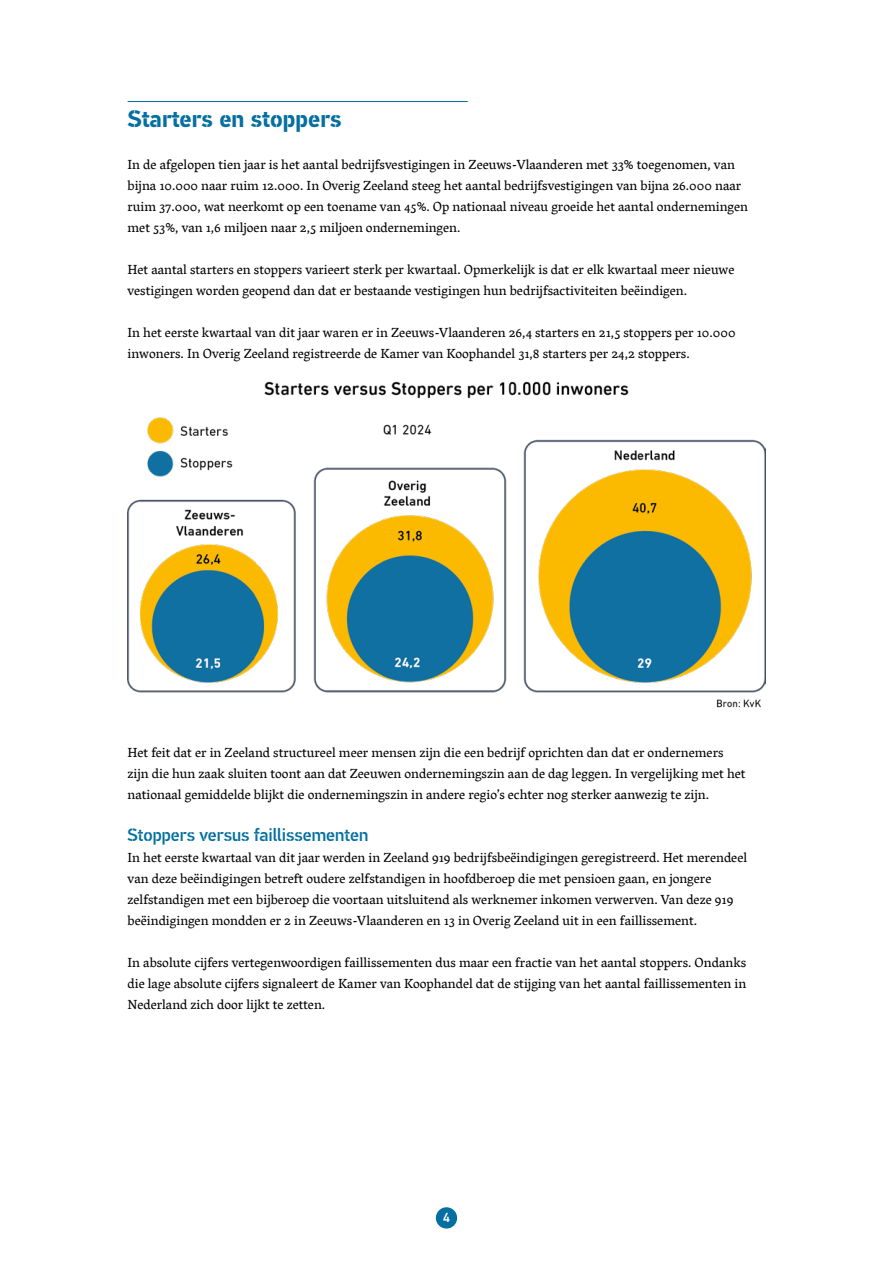
<style>
.page{position:relative;width:893px;height:1263px;background:#fff}
.page>*{position:absolute;margin:0;border:0;box-sizing:border-box;transform-origin:0 0}
.t1{font:700 24px "PF Din Stencil";color:#046fa0}
.t2{font:500 18px "PF Din Stencil";color:#046fa0}
.broodtekst{font:13.5px/21px "Vesper Pro";color:#000}
.t3{font:500 13.5px "DIN Next LT Pro";color:#fff}
</style>
<div class="page">
<div style="left:436px;top:1207px;width:21px;height:21px;background:#046fa0;border-radius:50%"></div>
<hr style="left:128px;top:101px;width:340px;height:1px;background:#046fa0">
<img style="left:128px;top:381px;width:637px;height:327px">
<h1 class="t1" style="left:128px;top:105px;width:216px">Starters en stoppers</h1>
<p class="broodtekst" style="left:128px;top:154px;width:622px">In de afgelopen tien jaar is het aantal bedrijfsvestigingen in Zeeuws-Vlaanderen met 33% toegenomen, van bijna 10.000 naar ruim 12.000. In Overig Zeeland steeg het aantal bedrijfsvestigingen van bijna 26.000 naar ruim 37.000, wat neerkomt op een toename van 45%. Op nationaal niveau groeide het aantal ondernemingen met 53%, van 1,6 miljoen naar 2,5 miljoen ondernemingen.</p>
<p class="broodtekst" style="left:128px;top:259px;width:608px">Het aantal starters en stoppers varieert sterk per kwartaal. Opmerkelijk is dat er elk kwartaal meer nieuwe vestigingen worden geopend dan dat er bestaande vestigingen hun bedrijfsactiviteiten beëindigen.</p>
<p class="broodtekst" style="left:128px;top:322px;width:609px">In het eerste kwartaal van dit jaar waren er in Zeeuws-Vlaanderen 26,4 starters en 21,5 stoppers per 10.000 inwoners. In Overig Zeeland registreerde de Kamer van Koophandel 31,8 starters per 24,2 stoppers.</p>
<p class="broodtekst" style="left:128px;top:742px;width:620px">Het feit dat er in Zeeland structureel meer mensen zijn die een bedrijf oprichten dan dat er ondernemers zijn die hun zaak sluiten toont aan dat Zeeuwen ondernemingszin aan de dag leggen. In vergelijking met het nationaal gemiddelde blijkt die ondernemingszin in andere regio’s echter nog sterker aanwezig te zijn.</p>
<h2 class="t2" style="left:128px;top:825px;width:242px">Stoppers versus faillissementen</h2>
<p class="broodtekst" style="left:128px;top:847px;width:621px">In het eerste kwartaal van dit jaar werden in Zeeland 919 bedrijfsbeëindigingen geregistreerd. Het merendeel van deze beëindigingen betreft oudere zelfstandigen in hoofdberoep die met pensioen gaan, en jongere zelfstandigen met een bijberoep die voortaan uitsluitend als werknemer inkomen verwerven. Van deze 919 beëindigingen mondden er 2 in Zeeuws-Vlaanderen en 13 in Overig Zeeland uit in een faillissement.</p>
<p class="broodtekst" style="left:128px;top:952px;width:620px;text-align:justify">In absolute cijfers vertegenwoordigen faillissementen dus maar een fractie van het aantal stoppers. Ondanks die lage absolute cijfers signaleert de Kamer van Koophandel dat de stijging van het aantal faillissementen in Nederland zich door lijkt te zetten.</p>
<p class="t3" style="left:443px;top:1210px;width:9px">4</p>
</div>
